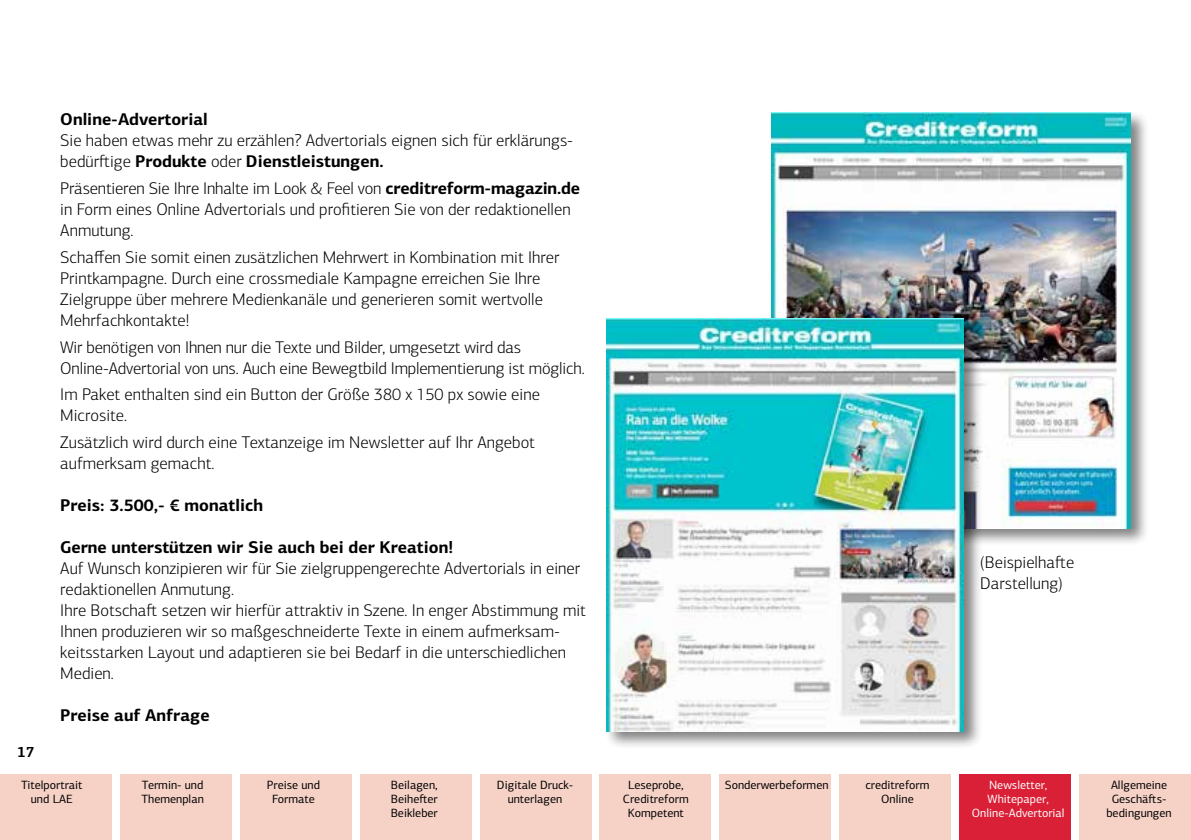
<style>
.page{position:relative;width:1191px;height:840px;background:#fff}
.page>*{position:absolute;margin:0;border:0;box-sizing:border-box;transform-origin:0 0}
.t1{font:300 17px/21px "PF Centro Sans Pro";color:#000}
.t2{font:700 17px "PF Centro Sans Pro";color:#000}
.t3{font:700 15px "PF Centro Slab Pro";color:#000}
.t4{font:12px/14px "PF Centro Sans Pro";color:#000;text-align:center}
.t5{font:12px/14px "PF Centro Sans Pro";color:#fff;text-align:center}
.s1{font-weight:700}
</style>
<div class="page">
<div style="left:120px;top:773px;width:112px;height:66px;background:#f5d1c6"></div>
<div style="left:0;top:773px;width:112px;height:66px;background:#f5d1c6"></div>
<div style="left:240px;top:773px;width:111px;height:66px;background:#f5d1c6"></div>
<div style="left:360px;top:773px;width:111px;height:66px;background:#f5d1c6"></div>
<div style="left:479px;top:773px;width:112px;height:66px;background:#f5d1c6"></div>
<div style="left:839px;top:773px;width:112px;height:66px;background:#f5d1c6"></div>
<div style="left:599px;top:773px;width:112px;height:66px;background:#f5d1c6"></div>
<div style="left:959px;top:773px;width:112px;height:66px;background:#da2037"></div>
<div style="left:719px;top:773px;width:112px;height:66px;background:#f5d1c6"></div>
<div style="left:1079px;top:773px;width:112px;height:66px;background:#f5d1c6"></div>
<div style="left:768px;top:110px;width:381px;height:437px;background:#000;opacity:.5"></div>
<img style="left:771px;top:113px;width:360px;height:415px">
<div style="left:604px;top:315px;width:378px;height:434px;background:#000;opacity:.5"></div>
<img style="left:607px;top:318px;width:357px;height:412px">
<p class="t2" style="left:60px;top:109px;width:149px">Online-Advertorial</p>
<p class="t1" style="left:60px;top:130px;width:514px">Sie haben etwas mehr zu erzählen? Advertorials eignen sich für erklärungs&shy;bedürftige <span class="s1">Produkte</span> oder <span class="s1">Dienstleistungen.</span></p>
<p class="t1" style="left:60px;top:178px;width:521px">Präsentieren Sie Ihre Inhalte im Look &amp; Feel von <span class="s1">creditreform-magazin.de </span>in Form eines Online Advertorials und profitieren Sie von der redaktionellen<br>Anmutung.</p>
<p class="t1" style="left:60px;top:246px;width:500px">Schaffen Sie somit einen zusätzlichen Mehrwert in Kombination mit Ihrer Printkampagne. Durch eine crossmediale Kampagne erreichen Sie Ihre Zielgruppe über mehrere Medienkanäle und generieren somit wertvolle Mehrfachkontakte!</p>
<p class="t1" style="left:60px;top:336px;width:526px">Wir benötigen von Ihnen nur die Texte und Bilder, umgesetzt wird das<br>Online-Advertorial von uns. Auch eine Bewegtbild Implementierung ist möglich.</p>
<p class="t1" style="left:60px;top:384px;width:481px">Im Paket enthalten sind ein Button der Größe 380 x 150 px sowie eine<br>Microsite.</p>
<p class="t1" style="left:60px;top:431px;width:476px">Zusätzlich wird durch eine Textanzeige im Newsletter auf Ihr Angebot aufmerksam gemacht.</p>
<p class="t2" style="left:60px;top:494px;width:204px">Preis: 3.500,- € monatlich</p>
<p class="t2" style="left:60px;top:536px;width:394px">Gerne unterstützen wir Sie auch bei der Kreation!</p>
<p class="t1" style="left:60px;top:557px;width:527px">Auf Wunsch konzipieren wir für Sie zielgruppengerechte Advertorials in einer redaktionellen Anmutung.<br>Ihre Botschaft setzen wir hierfür attraktiv in Szene. In enger Abstimmung mit Ihnen produzieren wir so maßgeschneiderte Texte in einem aufmerksam&shy;keitsstarken Layout und adaptieren sie bei Bedarf in die unterschiedlichen Medien.</p>
<p class="t2" style="left:60px;top:704px;width:151px">Preise auf Anfrage</p>
<p class="t1" style="left:980px;top:551px;width:96px">(Beispielhafte<br>Darstellung)</p>
<p class="t3" style="left:17px;top:741px;width:19px">17</p>
<p class="t4" style="left:21px;top:777px;width:63px">Titelportrait und LAE</p>
<p class="t4" style="left:141px;top:777px;width:64px;text-align:left">Termin- und<br>Themenplan</p>
<p class="t4" style="left:267px;top:777px;width:55px">Preise und<br>Formate</p>
<p class="t4" style="left:391px;top:777px;width:49px;text-align:justify">Beilagen, Beihefter Beikleber</p>
<p class="t4" style="left:497px;top:777px;width:76px">Digitale Druck&shy;unterlagen</p>
<p class="t4" style="left:623px;top:777px;width:67px">Leseprobe,<br>Creditreform<br>Kompetent</p>
<p class="t4" style="left:725px;top:777px;width:105px">Sonderwerbeformen</p>
<p class="t4" style="left:865px;top:777px;width:66px">creditreform<br>Online</p>
<p class="t5" style="left:971px;top:777px;width:94px">Newsletter,<br>Whitepaper,<br>Online-Advertorial</p>
<p class="t4" style="left:1106px;top:777px;width:67px">Allgemeine<br>Geschäfts&shy;bedingungen</p>
</div>
